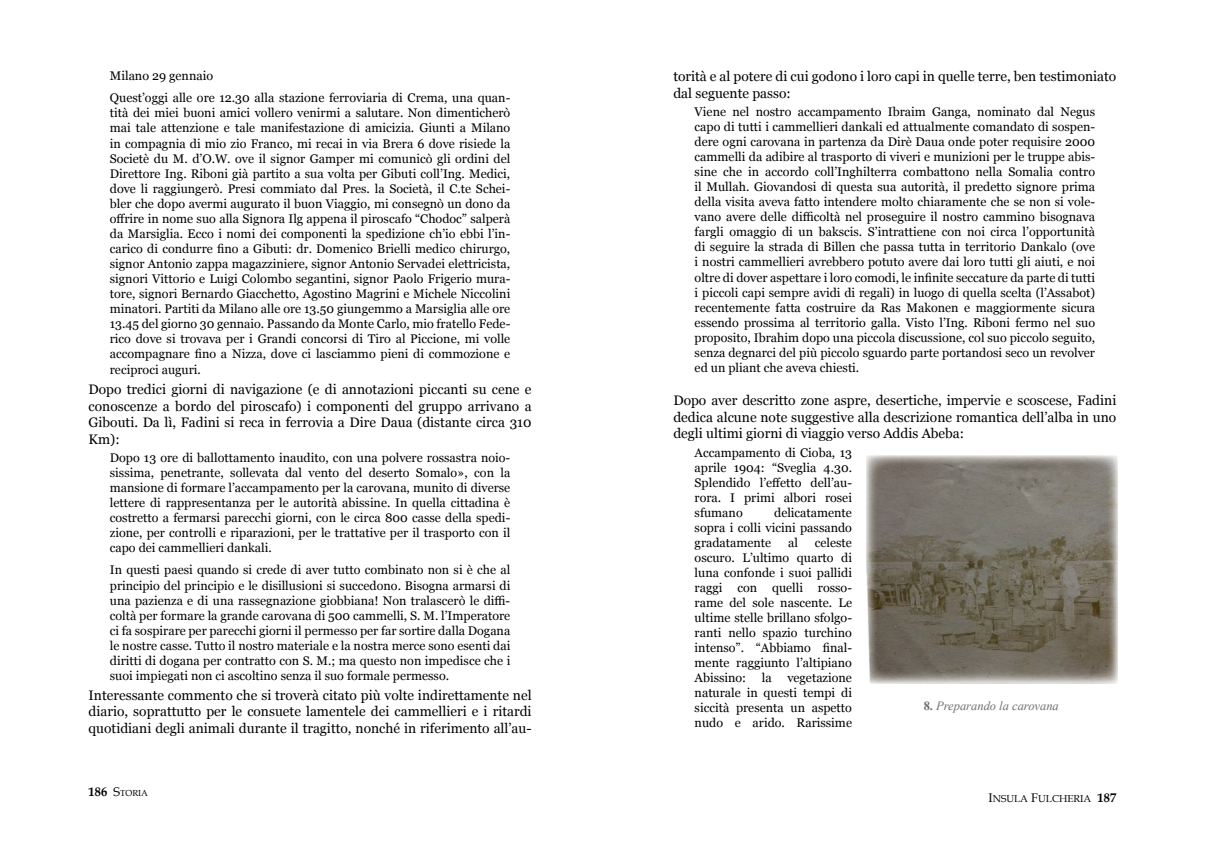
<style>
.page{position:relative;width:1205px;height:851px;background:#fff}
.page>*{position:absolute;margin:0;border:0;box-sizing:border-box;transform-origin:0 0}
.t1{font:13.75px/16.5px "Georgia";color:#000;text-align:justify}
.t2{font:12.5px/15px "Georgia";color:#000;text-align:justify}
.t3{font:italic 12.5px "Times New Roman";color:#706f6f}
.t4{font:10px "Book Antiqua";color:#000}
.t5{font:8.75px "Book Antiqua";color:#000}
.s1{font-weight:700;font-size:12.5px}
.s2{font-size:12.5px}
.s3{font-weight:700;font-style:normal}
</style>
<div class="page">
<img style="left:866px;top:455px;width:251px;height:228px">
<p class="t2" style="left:110px;top:65px;width:402px;line-height:22.1px">Milano 29 gennaio<br>Quest’oggi alle ore 12.30 alla stazione ferroviaria di Crema, una quan-</p>
<p class="t2" style="left:110px;top:106px;width:402px">tità dei miei buoni amici vollero venirmi a salutare. Non dimenticherò mai tale attenzione e tale manifestazione di amicizia. Giunti a Milano in compagnia di mio zio Franco, mi recai in via Brera 6 dove risiede la Societè du M. d’O.W. ove il signor Gamper mi comunicò gli ordini del Direttore Ing. Riboni già partito a sua volta per Gibuti coll’Ing. Medici, dove li raggiungerò. Presi commiato dal Pres. la Società, il C.te Schei&shy;bler che dopo avermi augurato il buon Viaggio, mi consegnò un dono da offrire in nome suo alla Signora Ilg appena il piroscafo “Chodoc” salperà da Marsiglia. Ecco i nomi dei componenti la spedizione ch’io ebbi l’in&shy;carico di condurre fino a Gibuti: dr. Domenico Brielli medico chirurgo, signor Antonio zappa magazziniere, signor Antonio Servadei elettricista, signori Vittorio e Luigi Colombo segantini, signor Paolo Frigerio mura&shy;tore, signori Bernardo Giacchetto, Agostino Magrini e Michele Niccolini minatori. Partiti da Milano alle ore 13.50 giungemmo a Marsiglia alle ore 13.45 del giorno 30 gennaio. Passando da Monte Carlo, mio fratello Fede&shy;rico dove si trovava per i Grandi concorsi di Tiro al Piccione, mi volle accompagnare fino a Nizza, dove ci lasciammo pieni di commozione e</p>
<p class="t2" style="left:110px;top:362px;width:93px">reciproci auguri.</p>
<p class="t1" style="left:89px;top:381px;width:444px">Dopo tredici giorni di navigazione (e di annotazioni piccanti su cene e conoscenze a bordo del piroscafo) i componenti del gruppo arrivano a Gibouti. Da lì, Fadini si reca in ferrovia a Dire Daua (distante circa 310<br>Km):</p>
<p class="t2" style="left:110px;top:450px;width:402px">Dopo 13 ore di ballottamento inaudito, con una polvere rossastra noio&shy;sissima, penetrante, sollevata dal vento del deserto Somalo», con la mansione di formare l’accampamento per la carovana, munito di diverse lettere di rappresentanza per le autorità abissine. In quella cittadina è costretto a fermarsi parecchi giorni, con le circa 800 casse della spedi&shy;zione, per controlli e riparazioni, per le trattative per il trasporto con il capo dei cammellieri dankali.</p>
<p class="t2" style="left:110px;top:563px;width:402px">In questi paesi quando si crede di aver tutto combinato non si è che al principio del principio e le disillusioni si succedono. Bisogna armarsi di una pazienza e di una rassegnazione giobbiana! Non tralascerò le diffi&shy;coltà per formare la grande carovana di 500 cammelli, S. M. l’Imperatore ci fa sospirare per parecchi giorni il permesso per far sortire dalla Dogana le nostre casse. Tutto il nostro materiale e la nostra merce sono esenti dai diritti di dogana per contratto con S. M.; ma questo non impedisce che i suoi impiegati non ci ascoltino senza il suo formale permesso.</p>
<p class="t1" style="left:89px;top:686px;width:444px">Interessante commento che si troverà citato più volte indirettamente nel diario, soprattutto per le consuete lamentele dei cammellieri e i ritardi quotidiani degli animali durante il tragitto, nonché in riferimento all’au-</p>
<p class="t5" style="left:89px;top:787px;width:61px"><span class="s1">186</span> <span class="s2">S</span>TORIA</p>
<p class="t1" style="left:673px;top:69px;width:444px">torità e al potere di cui godono i loro capi in quelle terre, ben testimoniato dal seguente passo:</p>
<p class="t2" style="left:694px;top:105px;width:402px">Viene nel nostro accampamento Ibraim Ganga, nominato dal Negus capo di tutti i cammellieri dankali ed attualmente comandato di sospen&shy;dere ogni carovana in partenza da Dirè Daua onde poter requisire 2000 cammelli da adibire al trasporto di viveri e munizioni per le truppe abis&shy;sine che in accordo coll’Inghilterra combattono nella Somalia contro il Mullah. Giovandosi di questa sua autorità, il predetto signore prima della visita aveva fatto intendere molto chiaramente che se non si vole&shy;vano avere delle difficoltà nel proseguire il nostro cammino bisognava fargli omaggio di un bakscis. S’intrattiene con noi circa l’opportunità di seguire la strada di Billen che passa tutta in territorio Dankalo (ove i nostri cammellieri avrebbero potuto avere dai loro tutti gli aiuti, e noi oltre di dover aspettare i loro comodi, le infinite seccature da parte di tutti i piccoli capi sempre avidi di regali) in luogo di quella scelta (l’Assabot) recentemente fatta costruire da Ras Makonen e maggiormente sicura essendo prossima al territorio galla. Visto l’Ing. Riboni fermo nel suo proposito, Ibrahim dopo una piccola discussione, col suo piccolo seguito, senza degnarci del più piccolo sguardo parte portandosi seco un revolver ed un pliant che aveva chiesti.</p>
<p class="t1" style="left:673px;top:392px;width:444px">Dopo aver descritto zone aspre, desertiche, impervie e scoscese, Fadini dedica alcune note suggestive alla descrizione romantica dell’alba in uno degli ultimi giorni di viaggio verso Addis Abeba:</p>
<p class="t2" style="left:694px;top:445px;width:159px">Accampamento di Cioba, 13 aprile 1904: “Sveglia 4.30.<br>Splendido l’effetto dell’au&shy;rora. I primi albori rosei sfumano</p>
<p class="t2" style="left:694px;top:505px;width:159px;text-indent:80px">delicatamente sopra i colli vicini passando gradatamente</p>
<p class="t2" style="left:694px;top:535px;width:159px;text-indent:120px">celeste oscuro. L’ultimo quarto di luna confonde i suoi pallidi raggi con quelli rosso&shy;rame del sole nascente. Le ultime stelle brillano sfolgo&shy;ranti nello spazio turchino intenso”. “Abbiamo final&shy;mente raggiunto l’altipiano Abissino:</p>
<p class="t2" style="left:788px;top:535px;width:11px">al</p>
<p class="t2" style="left:762px;top:670px;width:11px">la</p>
<p class="t2" style="left:694px;top:670px;width:159px;text-indent:93px">vegetazione naturale in questi tempi di siccità presenta un aspetto nudo e arido. Rarissime</p>
<p class="t3" style="left:923px;top:697px;width:137px"><span class="s3">8.</span> Preparando la carovana</p>
<p class="t4" style="left:988px;top:791px;width:129px"><span class="s2">I</span>NSULA <span class="s2">F</span>ULCHERIA <span class="s1">187</span></p>
</div>
